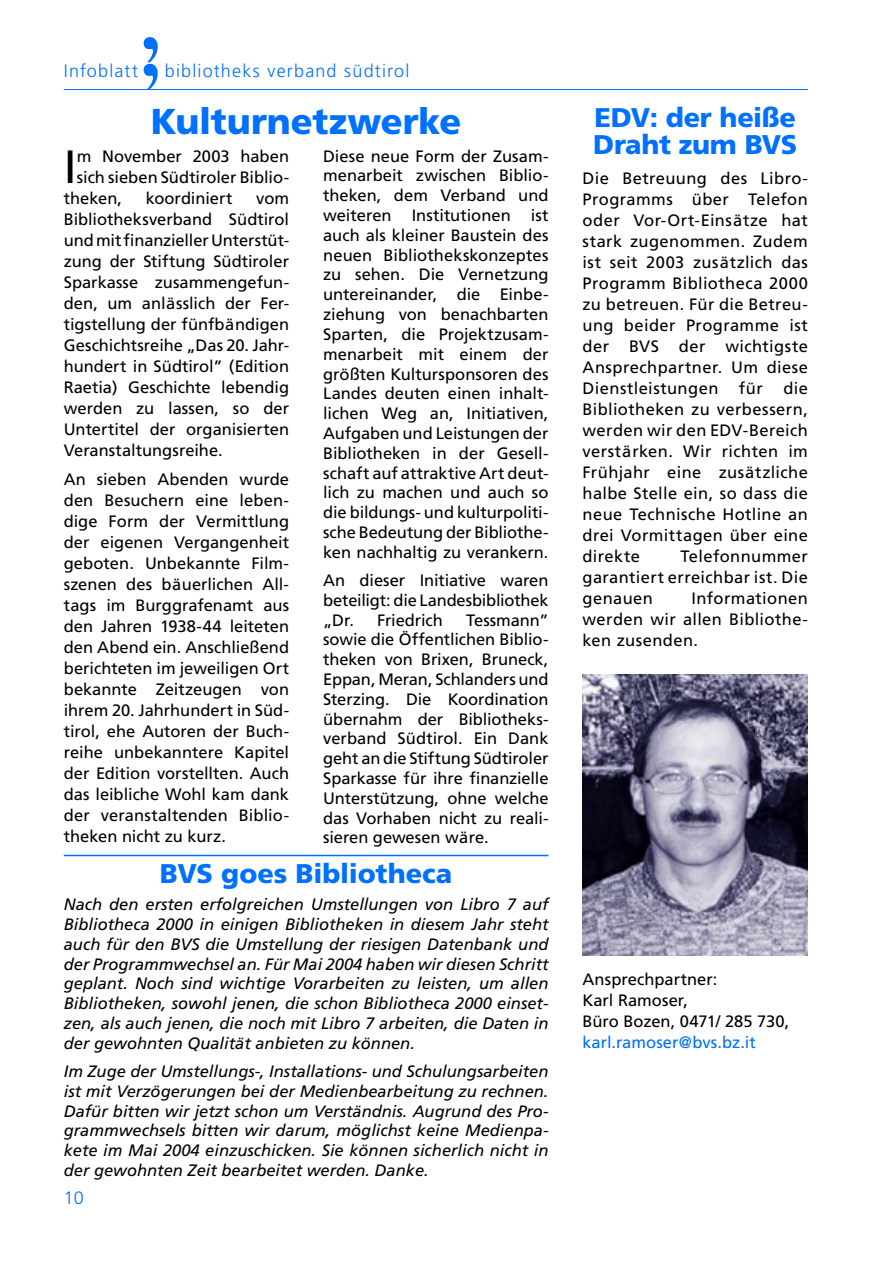
<style>
.page{position:relative;width:893px;height:1263px;background:#fff}
.page>*{position:absolute;margin:0;border:0;box-sizing:border-box;transform-origin:0 0}
.t1{font:46.65px "Frutiger";color:#000}
.t2{font:900 36px "Frutiger";letter-spacing:-.005em;color:#0070ff}
.t3{font:900 27px/27px "Frutiger";letter-spacing:-.005em;color:#0070ff}
.t4{font:300 18px "Frutiger";letter-spacing:.065em;color:#0070ff}
.t5{font:16.5px/21px "Frutiger";color:#000;text-align:justify}
.t6{font:italic 16.5px/19.8px "Frutiger";color:#000;text-align:justify}
.t7{font:16.5px "Frutiger";color:#0070ff}
</style>
<div class="page">
<svg style="left:143px;top:37px;width:15px;height:52px"></svg>
<hr style="left:64px;top:89px;width:744px;height:1px;background:#0070ff">
<hr style="left:64px;top:855px;width:485px;height:1px;background:#0070ff">
<img style="left:583px;top:674px;width:225px;height:281px">
<p class="t4" style="left:64px;top:61px;width:76px">Infoblatt</p>
<p class="t4" style="left:165px;top:61px;width:246px">bibliotheks verband südtirol</p>
<h2 class="t2" style="left:151px;top:100px;width:312px">Kulturnetzwerke</h2>
<h1 class="t1" style="left:64px;top:139px;width:14px">I</h1>
<p class="t5" style="left:77px;top:145px;width:214px">m November 2003 haben</p>
<p class="t5" style="left:323px;top:146px;width:227px;line-height:19.8px">Diese neue Form der Zusam&shy;menarbeit zwischen Biblio&shy;theken, dem Verband und weiteren Institutionen ist auch als kleiner Baustein des neuen Bibliothekskonzeptes zu sehen. Die Vernetzung untereinander, die Einbe&shy;ziehung von benachbarten Sparten, die Projektzusam&shy;menarbeit mit einem der größten Kultursponsoren des Landes deuten einen inhalt&shy;lichen Weg an, Initiativen, Aufgaben und Leistungen der Bibliotheken in der Gesell&shy;schaft auf attraktive Art deut&shy;lich zu machen und auch so die bildungs- und kulturpoliti&shy;sche Bedeutung der Bibliothe&shy;ken nachhaltig zu verankern.</p>
<p class="t5" style="left:323px;top:570px;width:227px;line-height:19.8px">An dieser Initiative waren beteiligt: die Landesbibliothek „Dr.</p>
<p class="t5" style="left:77px;top:166px;width:214px">sich sieben Südtiroler Biblio-</p>
<p class="t5" style="left:64px;top:187px;width:60px">theken,</p>
<p class="t5" style="left:146px;top:187px;width:88px">koordiniert</p>
<p class="t5" style="left:64px;top:187px;width:227px;text-indent:192px">vom Bibliotheksverband Südtirol und mit finanzieller Unterstüt&shy;zung der Stiftung Südtiroler Sparkasse zusammengefun&shy;den, um anlässlich der Fer&shy;tigstellung der fünfbändigen Geschichtsreihe „Das 20. Jahr&shy;hundert in Südtirol” (Edition Raetia) Geschichte lebendig werden zu lassen, so der Untertitel der organisierten Veranstaltungsreihe.</p>
<p class="t5" style="left:64px;top:469px;width:227px">An sieben Abenden wurde den Besuchern eine leben&shy;dige Form der Vermittlung der eigenen Vergangenheit geboten. Unbekannte Film&shy;szenen des bäuerlichen All&shy;tags im Burggrafenamt aus den Jahren 1938-44 leiteten den Abend ein. Anschließend berichteten im jeweiligen Ort bekannte Zeitzeugen von ihrem 20. Jahrhundert in Süd&shy;tirol, ehe Autoren der Buch&shy;reihe unbekanntere Kapitel der Edition vorstellten. Auch das leibliche Wohl kam dank der veranstaltenden Biblio&shy;theken nicht zu kurz.</p>
<p class="t5" style="left:377px;top:609px;width:67px">Friedrich</p>
<p class="t5" style="left:323px;top:610px;width:227px;line-height:19.8px;text-indent:143px">Tessmann” sowie die Öffentlichen Biblio&shy;theken von Brixen, Bruneck, Eppan, Meran, Schlanders und Sterzing. Die Koordination übernahm der Bibliotheks&shy;verband Südtirol. Ein Dank geht an die Stiftung Südtiroler Sparkasse für ihre finanzielle Unterstützung, ohne welche das Vorhaben nicht zu reali&shy;sieren gewesen wäre.</p>
<h3 class="t3" style="left:160px;top:860px;width:294px">BVS goes Bibliotheca</h3>
<p class="t6" style="left:64px;top:894px;width:486px">Nach den ersten erfolgreichen Umstellungen von Libro 7 auf Bibliotheca 2000 in einigen Bibliotheken in diesem Jahr steht auch für den BVS die Umstellung der riesigen Datenbank und der Programmwechsel an. Für Mai 2004 haben wir diesen Schritt geplant. Noch sind wichtige Vorarbeiten zu leisten, um allen Bibliotheken, sowohl jenen, die schon Bibliotheca 2000 einset&shy;zen, als auch jenen, die noch mit Libro 7 arbeiten, die Daten in der gewohnten Qualität anbieten zu können.</p>
<p class="t6" style="left:64px;top:1061px;width:486px">Im Zuge der Umstellungs-, Installations- und Schulungsarbeiten ist mit Verzögerungen bei der Medienbearbeitung zu rechnen.<br>Dafür bitten wir jetzt schon um Verständnis. Augrund des Pro&shy;grammwechsels bitten wir darum, möglichst keine Medienpa&shy;kete im Mai 2004 einzuschicken. Sie können sicherlich nicht in der gewohnten Zeit bearbeitet werden. Danke.</p>
<p class="t4" style="left:64px;top:1188px;width:22px">10</p>
<h3 class="t3" style="left:593px;top:104px;width:205px">EDV: der heiße<br>Draht zum BVS</h3>
<p class="t5" style="left:583px;top:167px;width:227px">Die Betreuung des Libro-Programms über Telefon oder Vor-Ort-Einsätze hat stark zugenommen. Zudem ist seit 2003 zusätzlich das Programm Bibliotheca 2000 zu betreuen. Für die Betreu&shy;ung beider Programme ist der BVS der wichtigste Ansprechpartner. Um diese Dienstleistungen für die Bibliotheken zu verbessern, werden wir den EDV-Bereich verstärken. Wir richten im Frühjahr eine zusätzliche halbe Stelle ein, so dass die neue Technische Hotline an drei Vormittagen über eine direkte</p>
<p class="t5" style="left:583px;top:545px;width:227px;text-indent:98px">Telefonnummer garantiert erreichbar ist. Die genauen</p>
<p class="t5" style="left:583px;top:587px;width:227px;text-indent:109px">Informationen werden wir allen Bibliothe&shy;ken zusenden.</p>
<p class="t5" style="left:583px;top:968px;width:208px;text-align:left">Ansprechpartner:<br>Karl Ramoser,<br>Büro Bozen, 0471/ 285 730,</p>
<p class="t7" style="left:583px;top:1032px;width:175px">karl.ramoser@bvs.bz.it</p>
</div>
